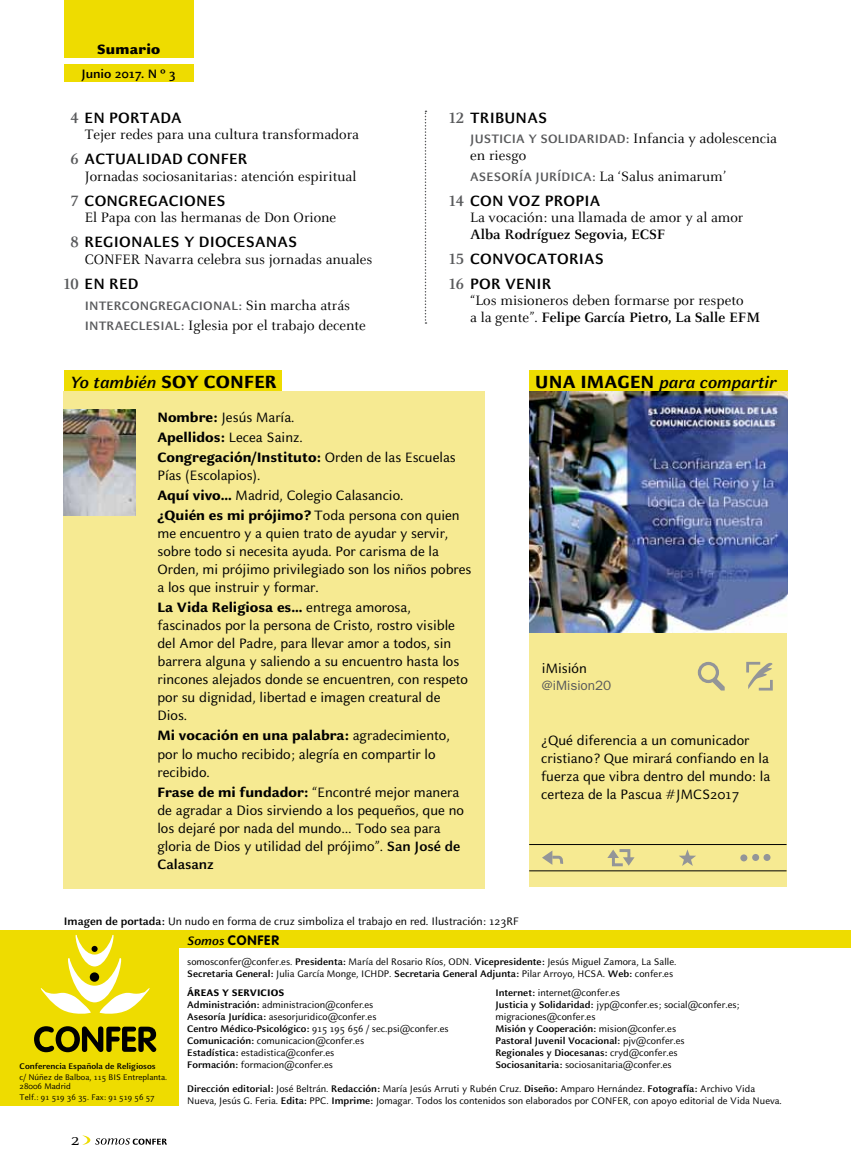
<style>
.page{position:relative;width:851px;height:1170px;background:#fff}
.page>*{position:absolute;margin:0;border:0;box-sizing:border-box;transform-origin:0 0}
.t1{font:italic 700 18px "Celeste Sans Pro";color:#000}
.t2{font:18px "Celeste Pro";color:#000}
.t3{font:700 16.5px/25px "Celeste Sans Pro";letter-spacing:.01em;color:#000}
.t4{font:15px/18px "Celeste Sans Pro";color:#000}
.t5{font:15px/16.5px "Celeste Pro";color:#000}
.t6{font:800 15px/20.1px "Celeste Sans Pro";color:#000}
.t7{font:700 15px "Celeste Pro";color:#000}
.t8{font:900 15px "Celeste Sans Pro";letter-spacing:.02em;color:#000}
.t9{font:700 13.5px "Celeste Sans Pro";letter-spacing:.01em;color:#58595b}
.t10{font:700 13.5px "Celeste Sans Pro";color:#000}
.t11{font:700 13.5px "VAG Rounded Std";letter-spacing:.06em;color:#000}
.t12{font:13.5px "ITC Franklin Gothic Std";color:#58595b}
.t13{font:12px "Celeste Sans Pro";color:#000}
.t14{font:10.5px/12px "Celeste Sans Pro";color:#000}
.t15{font:9px/9px "Celeste Sans Pro";color:#000}
.t16{font:700 9px "Celeste Sans Pro";color:#000}
.s1{font-family:"Celeste Pro";color:#fff}
.s2{font-family:"Celeste Pro";color:#58595b}
.s3{font-family:"Celeste Pro";font-weight:400;font-size:15px;color:#000}
.s4{font-family:"Celeste Sans Pro";font-weight:700;font-size:13.5px;color:#58595b}
.s5{font-weight:700}
.s6{font-weight:800;font-style:normal;font-size:19.5px}
.s7{font-weight:400}
.s8{font-weight:800}
.s9{font-family:"Celeste Sans Pro";font-style:italic}
</style>
<div class="page">
<svg style="left:82px;top:1135px;width:85px;height:9px"></svg>
<div style="left:64px;top:0;width:129px;height:58px;background:#eedc00"></div>
<div style="left:0;top:930px;width:850px;height:17px;background:#eedc00"></div>
<div style="left:0;top:930px;width:179px;height:176px;background:#eedc00"></div>
<svg style="left:41px;top:934px;width:109px;height:80px"></svg>
<div style="left:90px;top:972px;width:9px;height:9px;background:#000;border-radius:50%"></div>
<svg style="left:91px;top:945px;width:7px;height:6px"></svg>
<svg style="left:34px;top:1026px;width:122px;height:26px"></svg>
<div style="left:64px;top:65px;width:129px;height:17px;background:#eedc00"></div>
<svg style="left:424px;top:111px;width:2px;height:213px"></svg>
<div style="left:64px;top:370px;width:218px;height:21px;background:#eedc00"></div>
<div style="left:64px;top:391px;width:421px;height:498px;background:#f6ea92"></div>
<img style="left:64px;top:410px;width:72px;height:105px">
<div style="left:529px;top:391px;width:257px;height:496px;background:#f6ea92"></div>
<svg style="left:711px;top:678px;width:13px;height:12px"></svg>
<svg style="left:699px;top:663px;width:18px;height:18px"></svg>
<div style="left:697px;top:661px;width:22px;height:22px;border:3px solid #939598;border-radius:50%"></div>
<svg style="left:746px;top:661px;width:27px;height:30px"></svg>
<svg style="left:679px;top:849px;width:17px;height:16px"></svg>
<div style="left:740px;top:854px;width:7px;height:7px;background:#939598;border-radius:50%"></div>
<div style="left:752px;top:853px;width:7px;height:7px;background:#939598;border-radius:50%"></div>
<svg style="left:763px;top:853px;width:7px;height:7px"></svg>
<svg style="left:542px;top:850px;width:22px;height:15px"></svg>
<svg style="left:607px;top:849px;width:27px;height:18px"></svg>
<hr style="left:529px;top:844px;width:257px;height:1px;background:#000">
<hr style="left:529px;top:870px;width:257px;height:1px;background:#000">
<div style="left:529px;top:370px;width:258px;height:21px;background:#eedc00"></div>
<img style="left:529px;top:391px;width:258px;height:242px">
<h3 class="t8" style="left:97px;top:39px;width:65px">Sumario</h3>
<p class="t10" style="left:81px;top:65px;width:96px">Junio 2017. N º 3</p>
<h2 class="t3" style="left:63px;top:104px;width:120px"><span class="s1">1</span><span class="s2">4</span> en portada</h2>
<h3 class="t5" style="left:85px;top:126px;width:276px">Tejer redes para una cultura transformadora</h3>
<h2 class="t3" style="left:63px;top:146px;width:186px"><span class="s1">1</span><span class="s2">6</span> actualidad confer</h2>
<h3 class="t5" style="left:85px;top:167px;width:273px">Jornadas sociosanitarias: atención espiritual</h3>
<h2 class="t3" style="left:63px;top:187px;width:164px"><span class="s1">1</span><span class="s2">7</span> Congregaciones</h2>
<h3 class="t5" style="left:85px;top:209px;width:253px">El Papa con las hermanas de Don Orione</h3>
<h2 class="t3" style="left:63px;top:229px;width:235px"><span class="s1">1</span><span class="s2">8</span> regionales y diocesanas</h2>
<h3 class="t5" style="left:85px;top:250px;width:289px">CONFER Navarra celebra sus jornadas anuales</h3>
<h2 class="t3" style="left:63px;top:270px;width:77px"><span class="s2">10</span> En red</h2>
<p class="t9" style="left:85px;top:296px;width:267px">I ntercongregacional: <span class="s3">Sin marcha atrás</span></p>
<h3 class="t5" style="left:85px;top:317px;width:283px"><span class="s4">I ntraeclesial:</span> Iglesia por el trabajo decente</h3>
<h2 class="t3" style="left:449px;top:104px;width:100px"><span class="s2">12</span> tribunas</h2>
<p class="t9" style="left:470px;top:130px;width:308px">Justicia y solidaridad: <span class="s3">Infancia y adolescencia</span></p>
<h3 class="t5" style="left:470px;top:147px;width:57px">en riesgo</h3>
<p class="t9" style="left:470px;top:168px;width:257px">asesoría jurídica: <span class="s3">La ‘Salus animarum’</span></p>
<h2 class="t3" style="left:449px;top:187px;width:153px"><span class="s2">14</span> con voz propia</h2>
<h3 class="t5" style="left:470px;top:209px;width:275px">La vocación: una llamada de amor y al amor</h3>
<h3 class="t7" style="left:470px;top:225px;width:196px">Alba Rodríguez Segovia, ECSF</h3>
<h2 class="t3" style="left:449px;top:245px;width:157px"><span class="s2">15</span> Convocatorias<br><span class="s2">16</span> por venir</h2>
<h3 class="t5" style="left:470px;top:292px;width:291px">“Los misioneros deben formarse por respeto<br>a la gente”. <span class="s5">Felipe García Pietro, La Salle EFM</span></h3>
<h1 class="t1" style="left:70px;top:371px;width:208px">Yo también <span class="s6">soy Con fer</span></h1>
<h3 class="t6" style="left:157px;top:406px;width:300px">Nombre: <span class="s7">Jesús María.<br></span>Apellidos: <span class="s7">Lecea Sainz.<br></span>Congregación/I nstituto: <span class="s7">Orden de las Escuelas</span></h3>
<h3 class="t4" style="left:157px;top:464px;width:304px;line-height:20.1px">Pías (Escolapios).<br><span class="s8">Aquí vivo…</span> Madrid, Colegio Calasancio.<br><span class="s8">¿Quién es mi prójimo?</span> Toda persona con quien</h3>
<h3 class="t4" style="left:157px;top:524px;width:315px">me encuentro y a quien trato de ayudar y servir, sobre todo si necesita ayuda. Por carisma de la Orden, mi prójimo privilegiado son los niños pobres a los que instruir y formar.</h3>
<p class="t4" style="left:157px;top:598px;width:312px"><span class="s8">La Vida Religiosa es…</span> entrega amorosa, fascinados por la persona de Cristo, rostro visible del Amor del Padre, para llevar amor a todos, sin barrera alguna y saliendo a su encuentro hasta los rincones alejados donde se encuentren, con respeto por su dignidad, libertad e imagen creatural de Dios.</p>
<h3 class="t4" style="left:157px;top:726px;width:294px"><span class="s8">Mi vocación en una palabra:</span> agradecimiento, por lo mucho recibido; alegría en compartir lo recibido.</h3>
<h3 class="t4" style="left:157px;top:782px;width:308px"><span class="s8">Frase de mi fundador:</span> “Encontré mejor manera de agradar a Dios sirviendo a los pequeños, que no los dejaré por nada del mundo… Todo sea para gloria de Dios y utilidad del prójimo”. <span class="s5">San José de Calasanz</span></h3>
<h1 class="t1" style="left:535px;top:370px;width:243px"><span class="s6">un a imagen</span> para compartir</h1>
<h3 class="t4" style="left:542px;top:659px;width:46px">iMisión</h3>
<p class="t12" style="left:542px;top:677px;width:71px">@iMision20</p>
<h3 class="t4" style="left:541px;top:731px;width:230px">¿Qué diferencia a un comunicador cristiano? Que mirará confiando en la fuerza que vibra dentro del mundo: la certeza de la Pascua #JMCS2017</h3>
<p class="t13" style="left:64px;top:913px;width:456px"><span class="s5">I magen de portada:</span> Un nudo en forma de cruz simboliza el trabajo en red. Ilustración: 123RF</p>
<p class="t16" style="left:20px;top:1060px;width:137px">Conferencia Española de Religiosos</p>
<p class="t15" style="left:20px;top:1072px;width:149px">c/ Núñez de Balboa, 115 BIS Entreplanta.<br>28006 Madrid</p>
<p class="t15" style="left:20px;top:1092px;width:137px">Telf.: 91 519 36 35. Fax: 91 519 56 57</p>
<h1 class="t2" style="left:71px;top:1127px;width:10px">2</h1>
<p class="t11" style="left:187px;top:932px;width:93px"><span class="s9">Somos</span> CONFER</p>
<p class="t14" style="left:187px;top:955px;width:490px">somosconfer@confer.es. <span class="s5">Presidenta:</span> María del Rosario Ríos, ODN. <span class="s5">Vicepresidente:</span> Jesús Miguel Zamora, La Salle.<br><span class="s5">Secretaria General:</span> Julia García Monge, ICHDP. <span class="s5">Secretaria General Adjunta:</span> Pilar Arroyo, HCSA. <span class="s5">Web:</span> confer.es</p>
<p class="t14" style="left:187px;top:986px;width:263px"><span class="s8">Áreas y Servicios<br></span><span class="s5">Administración:</span> administracion@confer.es<br><span class="s5">Asesoría Jurídica:</span> asesorjuridico@confer.es<br><span class="s5">Centro Médico-Psicológico:</span> 915 195 656 / sec.psi@confer.es <span class="s5">Comunicación:</span> comunicacion@confer.es<br><span class="s5">Estadística:</span> estadistica@confer.es<br><span class="s5">Formación:</span> formacion@confer.es</p>
<p class="t14" style="left:495px;top:986px;width:246px"><span class="s5">Internet:</span> internet@confer.es<br><span class="s5">Justicia y Solidaridad:</span> jyp@confer.es; social@confer.es; migraciones@confer.es<br><span class="s5">Misión y Cooperación:</span> mision@confer.es<br><span class="s5">Pastoral Juvenil Vocacional:</span> pjv@confer.es<br><span class="s5">Regionales y Diocesanas:</span> cryd@confer.es <span class="s5">Sociosanitaria:</span> sociosanitaria@confer.es</p>
<p class="t14" style="left:187px;top:1082px;width:596px"><span class="s5">Dirección editorial:</span> José Beltrán. <span class="s5">Redacción:</span> María Jesús Arruti y Rubén Cruz. <span class="s5">Diseño:</span> Amparo Hernández. <span class="s5">Fotografía:</span> Archivo Vida<br>Nueva, Jesús G. Feria. <span class="s5">Edita:</span> PPC. <span class="s5">Imprime:</span> Jomagar. Todos los contenidos son elaborados por CONFER, con apoyo editorial de Vida Nueva.</p>
</div>
